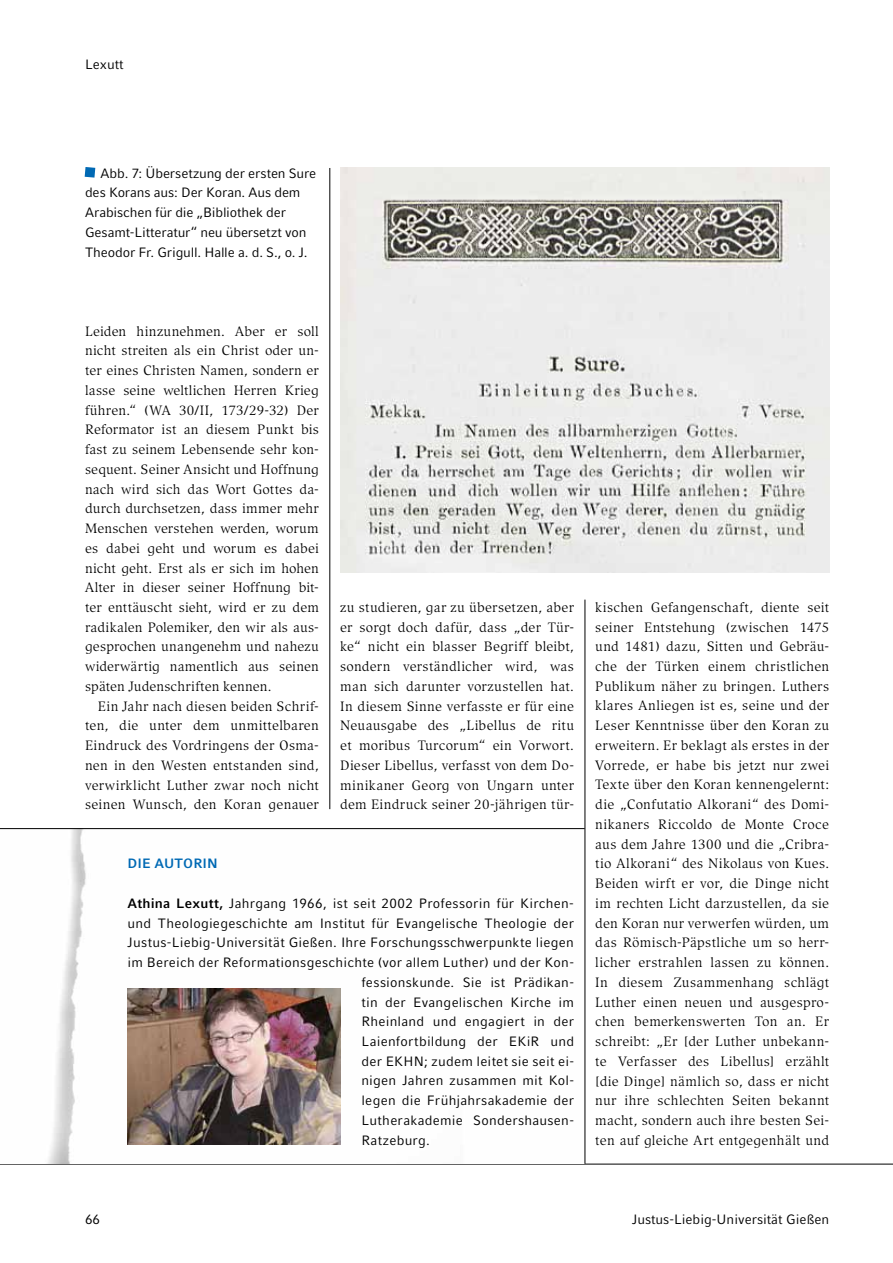
<style>
.page{position:relative;width:893px;height:1263px;background:#fff}
.page>*{position:absolute;margin:0;border:0;box-sizing:border-box;transform-origin:0 0}
.t1{font:13.5px/19.8px "Compatil Exquisit LT Pro";letter-spacing:.01em;color:#000;text-align:justify}
.t2{font:13.5px "Compatil Fact LT Pro";letter-spacing:.015em;color:#000}
.t3{font:13.5px/19.8px "Compatil Fact LT Pro";letter-spacing:-.01em;color:#000}
.t4{font:700 13.5px "Compatil Fact LT Pro";letter-spacing:.005em;color:#0069b4}
.s1{font-weight:700}
</style>
<div class="page">
<img style="left:340px;top:167px;width:489px;height:405px">
<svg style="left:85px;top:167px;width:10px;height:11px"></svg>
<hr style="left:0;top:1164px;width:893px;height:1px;background:#000">
<img style="left:0;top:829px;width:585px;height:335px">
<hr style="left:0;top:828px;width:585px;height:1px;background:#000">
<img style="left:128px;top:988px;width:212px;height:156px">
<hr style="left:330px;top:168px;width:1px;height:641px;background:#000">
<hr style="left:585px;top:600px;width:1px;height:564px;background:#000">
<p class="t2" style="left:85px;top:57px;width:40px">Lexutt</p>
<p class="t3" style="left:85px;top:163px;width:233px;text-indent:15px">Abb. 7: Übersetzung der ersten Sure des Korans aus: Der Koran. Aus dem Arabischen für die „Bibliothek der Gesamt-Litteratur“ neu übersetzt von Theodor Fr. Grigull. Halle a. d. S., o. J.</p>
<p class="t1" style="left:85px;top:321px;width:235px">Leiden hinzunehmen. Aber er soll nicht streiten als ein Christ oder un&shy;ter eines Christen Namen, sondern er lasse seine weltlichen Herren Krieg führen.“ (WA 30/II, 173/29-32) Der Reformator ist an diesem Punkt bis fast zu seinem Lebensende sehr kon&shy;sequent. Seiner Ansicht und Hoffnung nach wird sich das Wort Gottes da&shy;durch durchsetzen, dass immer mehr Menschen verstehen werden, worum es dabei geht und worum es dabei nicht geht. Erst als er sich im hohen Alter in dieser seiner Hoffnung bit&shy;ter enttäuscht sieht, wird er zu dem radikalen Polemiker, den wir als aus&shy;gesprochen unangenehm und nahezu widerwärtig namentlich aus seinen späten Judenschriften kennen.</p>
<p class="t1" style="left:85px;top:696px;width:235px;text-indent:13px">Ein Jahr nach diesen beiden Schrif&shy;ten, die unter dem unmittelbaren Eindruck des Vordringens der Osma&shy;nen in den Westen entstanden sind, verwirklicht Luther zwar noch nicht seinen Wunsch, den Koran genauer</p>
<p class="t1" style="left:340px;top:597px;width:235px">zu studieren, gar zu übersetzen, aber er sorgt doch dafür, dass „der Tür&shy;ke“ nicht ein blasser Begriff bleibt, sondern verständlicher wird, was man sich darunter vorzustellen hat.<br>In diesem Sinne verfasste er für eine Neuausgabe des „Libellus de ritu et moribus Turcorum“ ein Vorwort.<br>Dieser Libellus, verfasst von dem Do&shy;minikaner Georg von Ungarn unter dem Eindruck seiner 20-jährigen tür-</p>
<p class="t4" style="left:128px;top:856px;width:89px">DIE AUTORIN</p>
<p class="t2" style="left:128px;top:895px;width:448px"><span class="s1">Athina Lexutt,</span> Jahrgang 1966, ist seit 2002 Professorin für Kirchen-</p>
<p class="t2" style="left:128px;top:915px;width:448px">und Theologiegeschichte am Institut für Evangelische Theologie der</p>
<p class="t2" style="left:128px;top:935px;width:448px">Justus-Liebig-Universität Gießen. Ihre Forschungsschwerpunkte liegen</p>
<p class="t2" style="left:128px;top:954px;width:448px">im Bereich der Reformationsgeschichte (vor allem Luther) und der Kon-</p>
<p class="t2" style="left:361px;top:974px;width:214px">fessionskunde. Sie ist Prädikan-</p>
<p class="t2" style="left:361px;top:994px;width:214px">tin der Evangelischen Kirche im</p>
<p class="t2" style="left:361px;top:1014px;width:214px">Rheinland und engagiert in der</p>
<p class="t2" style="left:361px;top:1033px;width:214px">Laienfortbildung der EKiR und</p>
<p class="t2" style="left:361px;top:1053px;width:214px">der EKHN; zudem leitet sie seit ei-</p>
<p class="t2" style="left:361px;top:1073px;width:214px">nigen Jahren zusammen mit Kol-</p>
<p class="t2" style="left:361px;top:1093px;width:214px">legen die Frühjahrsakademie der</p>
<p class="t2" style="left:361px;top:1112px;width:214px">Lutherakademie Sondershausen-</p>
<p class="t2" style="left:361px;top:1132px;width:70px">Ratzeburg.</p>
<p class="t1" style="left:595px;top:597px;width:235px">kischen Gefangenschaft, diente seit seiner Entstehung (zwischen 1475 und 1481) dazu, Sitten und Gebräu&shy;che der Türken einem christlichen Publikum näher zu bringen. Luthers klares Anliegen ist es, seine und der Leser Kenntnisse über den Koran zu erweitern. Er beklagt als erstes in der Vorrede, er habe bis jetzt nur zwei Texte über den Koran kennengelernt: die „Confutatio Alkorani“ des Domi&shy;nikaners Riccoldo de Monte Croce aus dem Jahre 1300 und die „Cribra&shy;tio Alkorani“ des Nikolaus von Kues.<br>Beiden wirft er vor, die Dinge nicht im rechten Licht darzustellen, da sie den Koran nur verwerfen würden, um das Römisch-Päpstliche um so herr&shy;licher erstrahlen lassen zu können.<br>In diesem Zusammenhang schlägt Luther einen neuen und ausgespro&shy;chen bemerkenswerten Ton an. Er schreibt: „Er [der Luther unbekann&shy;te Verfasser des Libellus] erzählt [die Dinge] nämlich so, dass er nicht nur ihre schlechten Seiten bekannt macht, sondern auch ihre besten Sei&shy;ten auf gleiche Art entgegenhält und</p>
<p class="t2" style="left:85px;top:1211px;width:17px">66</p>
<p class="t2" style="left:632px;top:1211px;width:199px">Justus-Liebig-Universität Gießen</p>
</div>
